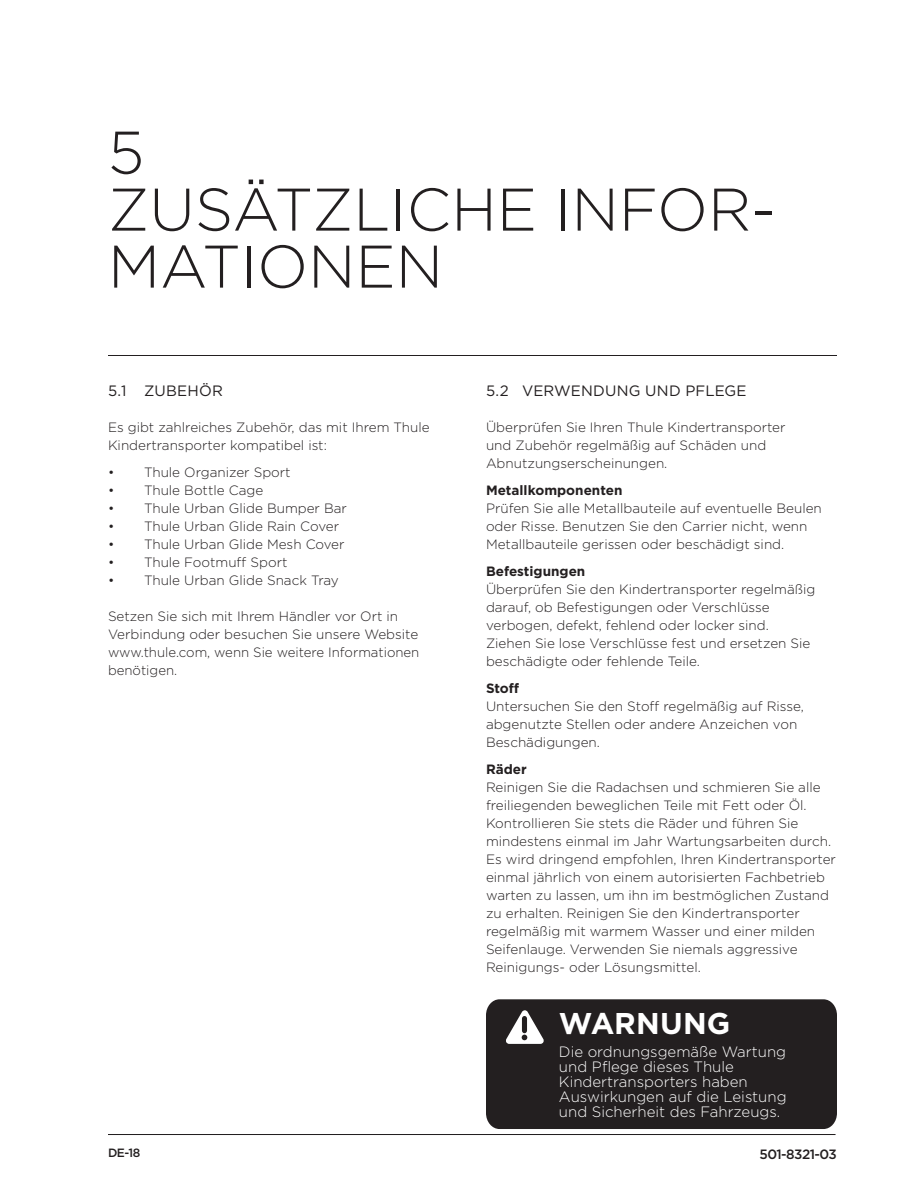
<style>
.page{position:relative;width:918px;height:1188px;background:#fff}
.page>*{position:absolute;margin:0;border:0;box-sizing:border-box;transform-origin:0 0}
.heading{font:300 60px/57px "Gotham";color:#231f20}
.Subheading{font:700 30px "Gotham";letter-spacing:.005em;color:#fff}
.TOC-_body{font:300 15px/15px "Gotham";color:#fff}
.Subheading-2{font:15px "Gotham";letter-spacing:.01em;color:#231f20}
.body{font:300 13.5px/18px "Gotham";color:#231f20}
.body-2{font:700 13.5px "Gotham";color:#231f20}
.t1{font:500 13.5px "Thule";letter-spacing:-.04em;color:#231f20}
.t2{font:500 12px "Thule";color:#231f20}
</style>
<div class="page">
<hr style="left:108px;top:1134px;width:728px;height:1px;background:#231f20">
<hr style="left:108px;top:355px;width:729px;height:1px;background:#231f20">
<div style="left:486px;top:999px;width:351px;height:130px;background:#231f20"></div>
<svg style="left:506px;top:1010px;width:38px;height:34px"></svg>
<p class="heading" style="left:108px;top:122px;width:669px">5<br>ZUSÄTZLICHE INFOR-<br>MATIONEN</p>
<p class="Subheading-2" style="left:108px;top:381px;width:116px">5.1 ZUBEHÖR</p>
<p class="body" style="left:108px;top:418px;width:323px">Es gibt zahlreiches Zubehör, das mit Ihrem Thule<br>Kindertransporter kompatibel ist:</p>
<p class="body" style="left:108px;top:463px;width:184px">• Thule Organizer Sport</p>
<p class="body" style="left:108px;top:481px;width:157px">• Thule Bottle Cage</p>
<p class="body" style="left:108px;top:499px;width:241px">• Thule Urban Glide Bumper Bar</p>
<p class="body" style="left:108px;top:517px;width:233px">• Thule Urban Glide Rain Cover</p>
<p class="body" style="left:108px;top:535px;width:238px">• Thule Urban Glide Mesh Cover</p>
<p class="body" style="left:108px;top:553px;width:181px">• Thule Footmuff Sport</p>
<p class="body" style="left:108px;top:571px;width:232px">• Thule Urban Glide Snack Tray</p>
<p class="body" style="left:108px;top:607px;width:312px">Setzen Sie sich mit Ihrem Händler vor Ort in<br>Verbindung oder besuchen Sie unsere Website</p>
<p class="body" style="left:108px;top:643px;width:313px">www.thule.com, wenn Sie weitere Informationen benötigen.</p>
<p class="Subheading-2" style="left:486px;top:381px;width:262px">5.2 VERWENDUNG UND PFLEGE</p>
<p class="body" style="left:486px;top:418px;width:301px">Überprüfen Sie Ihren Thule Kindertransporter und Zubehör regelmäßig auf Schäden und<br>Abnutzungserscheinungen.</p>
<p class="body-2" style="left:486px;top:481px;width:138px">Metallkomponenten</p>
<p class="body" style="left:486px;top:499px;width:337px">Prüfen Sie alle Metallbauteile auf eventuelle Beulen oder Risse. Benutzen Sie den Carrier nicht, wenn<br>Metallbauteile gerissen oder beschädigt sind.</p>
<p class="body-2" style="left:486px;top:562px;width:101px">Befestigungen</p>
<p class="body" style="left:486px;top:580px;width:331px">Überprüfen Sie den Kindertransporter regelmäßig darauf, ob Befestigungen oder Verschlüsse verbogen, defekt, fehlend oder locker sind.<br>Ziehen Sie lose Verschlüsse fest und ersetzen Sie beschädigte oder fehlende Teile.</p>
<p class="body-2" style="left:486px;top:679px;width:35px">Stoff</p>
<p class="body" style="left:486px;top:697px;width:320px">Untersuchen Sie den Stoff regelmäßig auf Risse, abgenutzte Stellen oder andere Anzeichen von<br>Beschädigungen.</p>
<p class="body-2" style="left:486px;top:760px;width:42px">Räder</p>
<p class="body" style="left:486px;top:778px;width:352px">Reinigen Sie die Radachsen und schmieren Sie alle freiliegenden beweglichen Teile mit Fett oder Öl.<br>Kontrollieren Sie stets die Räder und führen Sie mindestens einmal im Jahr Wartungsarbeiten durch.<br>Es wird dringend empfohlen, Ihren Kindertransporter einmal jährlich von einem autorisierten Fachbetrieb warten zu lassen, um ihn im bestmöglichen Zustand zu erhalten. Reinigen Sie den Kindertransporter regelmäßig mit warmem Wasser und einer milden Seifenlauge. Verwenden Sie niemals aggressive Reinigungs- oder Lösungsmittel.</p>
<p class="Subheading" style="left:559px;top:1004px;width:173px">WARNUNG</p>
<p class="TOC-_body" style="left:559px;top:1044px;width:229px">Die ordnungsgemäße Wartung und Pflege dieses Thule<br>Kindertransporters haben<br>Auswirkungen auf die Leistung und Sicherheit des Fahrzeugs.</p>
<p class="t2" style="left:108px;top:1145px;width:34px">DE-18</p>
<p class="t1" style="left:759px;top:1145px;width:79px">501-8321-03</p>
</div>
